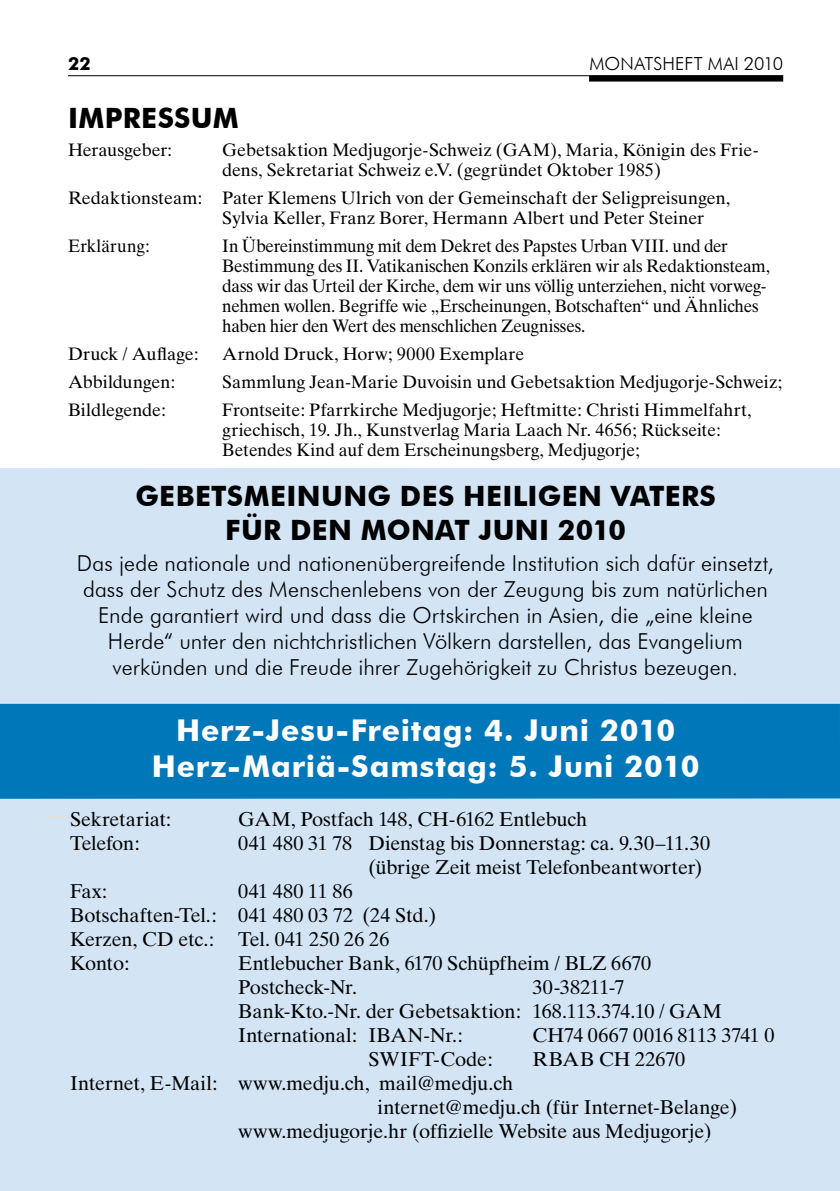
<style>
.page{position:relative;width:840px;height:1191px;background:#fff}
.page>*{position:absolute;margin:0;border:0;box-sizing:border-box;transform-origin:0 0}
.t1{font:700 30px/36px "Futura BT";letter-spacing:.035em;color:#fff;text-align:center}
.t2{font:700 28px/33.6px "Futura BT";letter-spacing:.01em;color:#000;text-align:center}
.t3{font:300 22px/26px "Futura BT";color:#000;text-align:center}
.t4{font:20px/24px "Times Ten";letter-spacing:-.01em;color:#000}
.t5{font:20px "Times Ten";letter-spacing:.015em;color:#000}
.t6{font:20px "Times Ten";letter-spacing:.01em;color:#000}
.t7{font:18px/20px "Times Ten";letter-spacing:-.005em;color:#000}
.t8{font:18px/20px "Times Ten";letter-spacing:-.005em;color:#000;scale:.95 1}
.t9{font:300 18px "Futura BT";letter-spacing:.01em;color:#000}
.t10{font:700 18px "Futura BT";color:#000}
</style>
<div class="page">
<hr style="left:68px;top:75px;width:714px;height:1px;background:#000">
<div style="left:588px;top:76px;width:194px;height:6px;background:#000"></div>
<div style="left:0;top:799px;width:839px;height:392px;background:#d3e4f5"></div>
<hr style="left:45px;top:816px;width:714px;height:2px;background:#fff">
<div style="left:0;top:703px;width:839px;height:96px;background:#0077b9"></div>
<div style="left:68px;top:718px;width:714px;height:68px;background:#0077b9"></div>
<div style="left:68px;top:810px;width:714px;height:328px;background:#d3e4f5"></div>
<div style="left:0;top:468px;width:839px;height:235px;background:#d3e4f5"></div>
<p class="t10" style="left:68px;top:53px;width:24px">22</p>
<p class="t9" style="left:589px;top:53px;width:129px">Monatsheft mai</p>
<p class="t9" style="left:743px;top:53px;width:41px">2010</p>
<h2 class="t2" style="left:68px;top:101px;width:56px">IMPRESSU</h2>
<h2 class="t2" style="left:213px;top:101px;width:27px">M</h2>
<p class="t7" style="left:68px;top:139px;width:105px">Herausgeber:</p>
<p class="t7" style="left:222px;top:139px;width:537px">Gebetsaktion Medjugorje-Schweiz (GAM), Maria, Königin des Frie&shy;dens, Sekretariat Schweiz e.V. (gegründet Oktober 1985)</p>
<p class="t7" style="left:222px;top:187px;width:509px;text-indent:-154px">Redaktionsteam: Pater Klemens Ulrich von der Gemeinschaft der Seligpreisungen,<br>Sylvia Keller, Franz Borer, Hermann Albert und Peter Steiner</p>
<p class="t8" style="left:68px;top:235px;width:87px">Erklärung:</p>
<p class="t8" style="left:222px;top:235px;width:578px">In Übereinstimmung mit dem Dekret des Papstes Urban VIII. und der Bestim-mung des II. Vatikanischen Konzils erklären wir als Redaktions-team, dass wir das Urteil der Kirche, dem wir uns völlig unterziehen, nicht vorweg&shy;nehmen wollen. Begriffe wie „Erscheinungen, Botschaf-ten“ und Ähnliches haben hier den Wert des menschlichen Zeugnisses.</p>
<p class="t7" style="left:68px;top:343px;width:132px">Druck / Auflage:</p>
<p class="t7" style="left:222px;top:343px;width:303px">Arnold Druck, Horw; 9000 Exemplare</p>
<p class="t7" style="left:68px;top:371px;width:109px">Abbildungen:</p>
<p class="t7" style="left:222px;top:371px;width:561px">Sammlung Jean-Marie Duvoisin und Gebetsaktion Medjugorje-Schweiz;</p>
<p class="t7" style="left:68px;top:399px;width:99px">Bildlegende:</p>
<p class="t7" style="left:222px;top:399px;width:530px">Frontseite: Pfarrkirche Medjugorje; Heftmitte: Christi Himmelfahrt, griechisch, 19. Jh., Kunstverlag Maria Laach Nr. 4656; Rückseite:<br>Betendes Kind auf dem Erscheinungsberg, Medjugorje;</p>
<h2 class="t2" style="left:135px;top:479px;width:581px">GEBETSMEINUNG DES HEILIGEN VATERS<br>FÜR DEN MONAT JUNI 201 0</h2>
<p class="t3" style="left:77px;top:550px;width:698px">Das jede nationale und nationenübergreifende Institution sich dafür einsetzt, dass der Schutz des Menschenlebens von der Zeugung bis zum natürlichen Ende garantiert wird und dass die Ortskirchen in Asien, die „eine kleine Herde“ unter den nichtchristlichen Völkern darstellen, das Evangelium verkünden und die Freude ihrer Zugehörigkeit zu Christus bezeugen.</p>
<h1 class="t1" style="left:152px;top:712px;width:549px">HERZ-JESU-FREITAG: 4. JUNI 201 0<br>HERZ-MARIÄ-SAMSTAG: 5. JUNI 201 0</h1>
<p class="t4" style="left:70px;top:806px;width:103px">Sekretariat:</p>
<p class="t4" style="left:238px;top:806px;width:350px">GAM, Postfach 148, CH-6162 Entlebuch</p>
<p class="t4" style="left:70px;top:830px;width:71px">Telefon:</p>
<p class="t4" style="left:368px;top:830px;width:343px;text-indent:-130px">041 480 31 78 Dienstag bis Donnerstag: ca. 9.30–11.30 (übrige Zeit meist Telefonbeantworter)</p>
<p class="t4" style="left:70px;top:878px;width:38px">Fax:</p>
<p class="t4" style="left:70px;top:878px;width:367px;text-indent:168px">041 480 11 86<br>Botschaften-Tel.: 041 480 03 72 (24 Std.)<br>Kerzen, CD etc.: Tel. 041 250 26 26<br>Konto:</p>
<p class="t4" style="left:238px;top:950px;width:414px">Entlebucher Bank, 6170 Schüpfheim / BLZ 6670<br>Postcheck-Nr.</p>
<p class="t4" style="left:238px;top:974px;width:484px;text-indent:294px">30-38211-7<br>Bank-Kto.-Nr. der Gebetsaktion: 168.113.374.10 / GAM<br>International: IBAN-Nr.:</p>
<p class="t4" style="left:532px;top:1022px;width:243px">CH74 0667 0016 8113 3741 0</p>
<p class="t5" style="left:368px;top:1047px;width:126px">SWIFT-Code:</p>
<p class="t6" style="left:532px;top:1047px;width:154px">RBAB CH 22670</p>
<p class="t4" style="left:70px;top:1070px;width:444px">Internet, E-Mail: www.medju.ch, mail@medju.ch</p>
<p class="t4" style="left:377px;top:1094px;width:361px">internet@medju.ch (für Internet-Belange)</p>
<p class="t4" style="left:238px;top:1118px;width:474px">www.medjugorje.hr (offizielle Website aus Medjugorje)</p>
</div>
